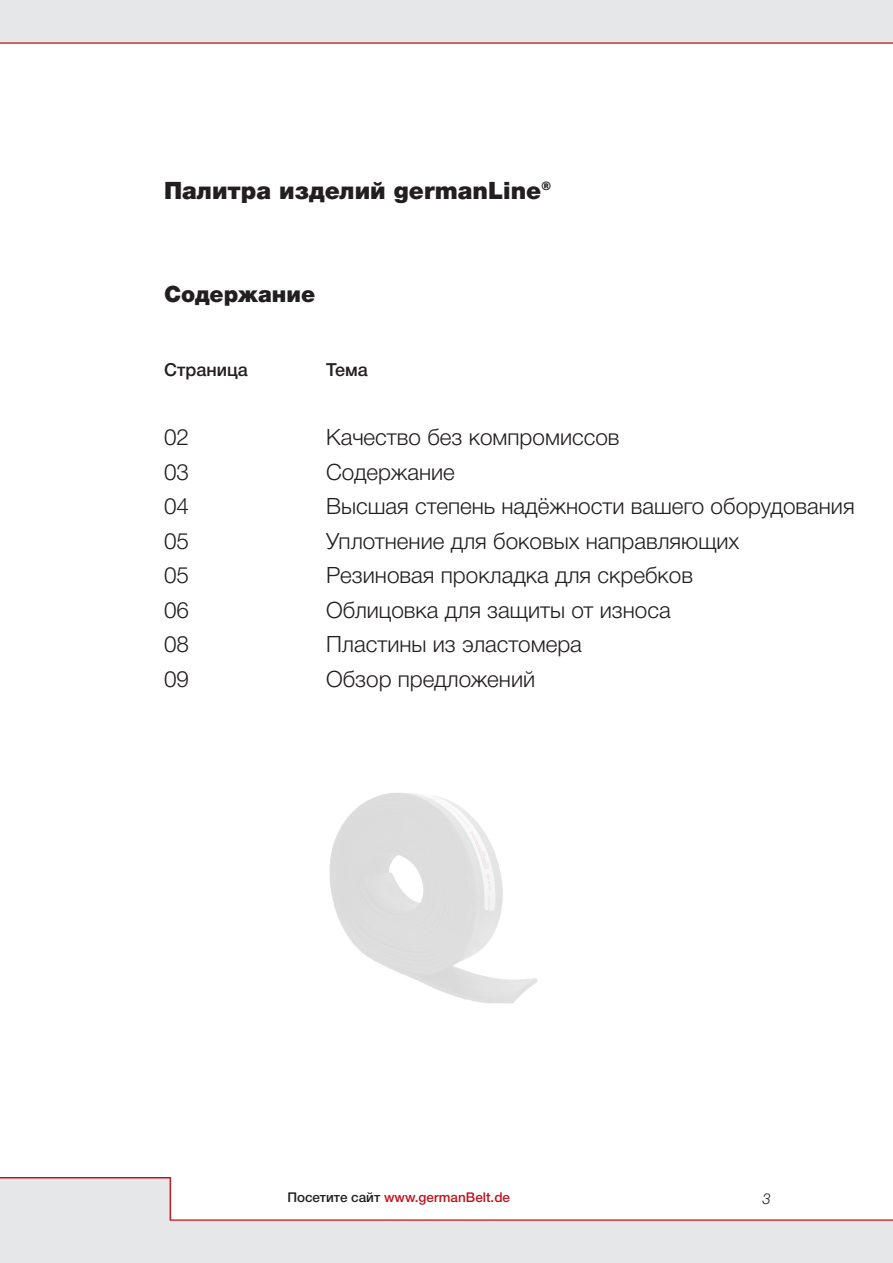
<style>
.page{position:relative;width:893px;height:1263px;background:#fff}
.page>*{position:absolute;margin:0;border:0;box-sizing:border-box;transform-origin:0 0}
.t1{font:900 24px "Helvetica Neue Cyr";color:#231f20}
.t2{font:300 22.5px "Helvetica Neue Cyr";color:#231f20}
.t3{font:900 22.5px "Helvetica Neue Cyr";color:#231f20}
.t4{font:500 18px "Helvetica Neue Cyr";color:#231f20}
.t5{font:italic 300 15px "Helvetica Neue LT Pro";color:#231f20}
.t6{font:500 13.5px "Helvetica Neue Cyr";color:#c1121c}
.s1{color:#231f20}
</style>
<div class="page">
<div style="left:0;top:0;width:893px;height:44px;background:#e6e7e8"></div>
<img style="left:0;top:1177px;width:893px;height:86px">
<img style="left:329px;top:793px;width:209px;height:211px">
<p class="t1" style="left:164px;top:177px;width:388px">Палитра изделий germanLine®</p>
<p class="t3" style="left:164px;top:282px;width:153px">Содержание</p>
<p class="t4" style="left:164px;top:360px;width:85px">Страница</p>
<p class="t4" style="left:326px;top:360px;width:43px">Тема</p>
<p class="t2" style="left:164px;top:425px;width:27px">02</p>
<p class="t2" style="left:326px;top:425px;width:295px">Качество без компромиссов</p>
<p class="t2" style="left:164px;top:460px;width:27px">03</p>
<p class="t2" style="left:326px;top:460px;width:130px">Содержание</p>
<p class="t2" style="left:164px;top:494px;width:27px">04</p>
<p class="t2" style="left:326px;top:494px;width:530px">Высшая степень надёжности вашего оборудования</p>
<p class="t2" style="left:164px;top:529px;width:27px">05</p>
<p class="t2" style="left:326px;top:529px;width:415px">Уплотнение для боковых направляющих</p>
<p class="t2" style="left:164px;top:563px;width:27px">05</p>
<p class="t2" style="left:326px;top:563px;width:368px">Резиновая прокладка для скребков</p>
<p class="t2" style="left:164px;top:598px;width:27px">06</p>
<p class="t2" style="left:326px;top:598px;width:346px">Облицовка для защиты от износа</p>
<p class="t2" style="left:164px;top:632px;width:27px">08</p>
<p class="t2" style="left:326px;top:632px;width:257px">Пластины из эластомера</p>
<p class="t2" style="left:164px;top:667px;width:27px">09</p>
<p class="t2" style="left:326px;top:667px;width:211px">Обзор предложений</p>
<p class="t6" style="left:287px;top:1190px;width:224px"><span class="s1">Посетите сайт</span> www.germanBelt.de</p>
<p class="t5" style="left:762px;top:1189px;width:10px">3</p>
</div>
